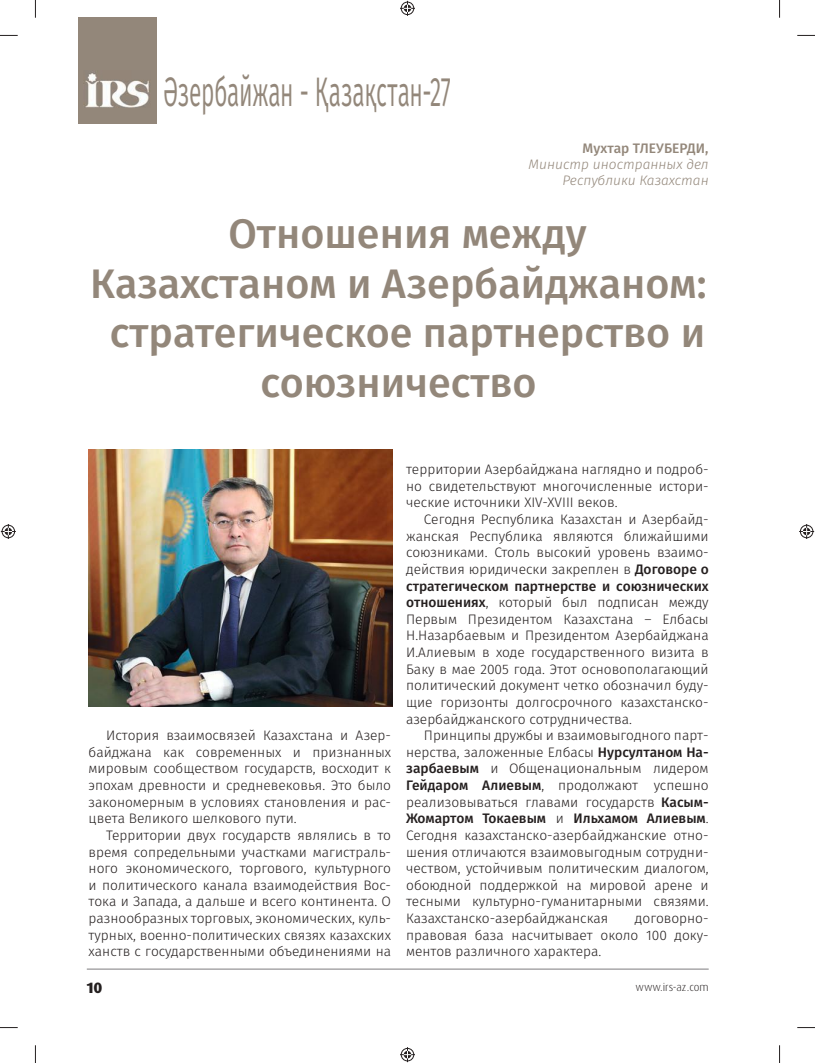
<style>
.page{position:relative;width:815px;height:1063px;background:#fff}
.page>*{position:absolute;margin:0;border:0;box-sizing:border-box;transform-origin:0 0}
.t1{font:500 41.25px/49.5px "Fira Sans";color:#93877a;text-align:center}
.t2{font:41.25px "Fira Sans";letter-spacing:-.005em;color:#93877a;scale:.55 1}
.t3{font:800 15px "Dax Pro";color:#241f1f}
.t4{font:300 13.75px/16.6px "Fira Sans";color:#241f1f;text-align:justify}
.t5{font:italic 300 13.75px/16.2px "Fira Sans";color:#93877a;text-align:right}
.t6{font:500 13.75px "Fira Sans";color:#93877a}
.t7{font:300 11.25px "Dax Pro";color:#241f1f}
.s1{font-weight:500}
</style>
<div class="page">
<hr style="left:87px;top:969px;width:622px;height:1px;background:#7d7c7e">
<div style="left:79px;top:18px;width:78px;height:106px;background:#93877a"></div>
<img style="left:85px;top:72px;width:65px;height:35px">
<img style="left:89px;top:449px;width:303px;height:258px">
<svg style="left:0;top:35px;width:18px;height:1px"></svg>
<svg style="left:797px;top:35px;width:18px;height:1px"></svg>
<svg style="left:0;top:1027px;width:18px;height:1px"></svg>
<svg style="left:797px;top:1027px;width:18px;height:1px"></svg>
<svg style="left:35px;top:0;width:1px;height:18px"></svg>
<svg style="left:35px;top:1045px;width:1px;height:18px"></svg>
<svg style="left:779px;top:0;width:1px;height:18px"></svg>
<svg style="left:779px;top:1045px;width:1px;height:18px"></svg>
<svg style="left:400px;top:1px;width:15px;height:15px"></svg>
<svg style="left:400px;top:1047px;width:15px;height:15px"></svg>
<svg style="left:1px;top:524px;width:15px;height:15px"></svg>
<svg style="left:799px;top:524px;width:15px;height:15px"></svg>
<h1 class="t2" style="left:164px;top:75px;width:524px">Әзербайжан - Қазақстан-27</h1>
<p class="t6" style="left:583px;top:138px;width:127px">Мухтар ТЛЕУБЕРДИ,</p>
<p class="t5" style="left:528px;top:157px;width:182px">Министр иностранных дел<br>Республики Казахстан</p>
<h1 class="t1" style="left:90px;top:212px;width:618px">Отношения между<br>Казахстаном и Азербайджаном: стратегическое партнерство и союзничество</h1>
<p class="t4" style="left:89px;top:728px;width:304px;text-indent:18px">История взаимосвязей Казахстана и Азер&shy;байджана как современных и признанных мировым сообществом государств, восходит к эпохам древности и средневековья. Это было закономерным в условиях становления и рас&shy;цвета Великого шелкового пути.</p>
<p class="t4" style="left:89px;top:828px;width:304px;text-indent:18px">Территории двух государств являлись в то время сопредельными участками магистраль&shy;ного экономического, торгового, культурного и политического канала взаимодействия Вос&shy;тока и Запада, а дальше и всего континента. О разнообразных торговых, экономических, куль&shy;турных, военно-политических связях казахских ханств с государственными объединениями на</p>
<p class="t4" style="left:406px;top:462px;width:304px">территории Азербайджана наглядно и подроб&shy;но свидетельствуют многочисленные истори&shy;ческие источники XIV-XVIII веков.</p>
<p class="t4" style="left:406px;top:512px;width:304px;text-indent:18px">Сегодня Республика Казахстан и Азербайд&shy;жанская Республика являются ближайшими союзниками. Столь высокий уровень взаимо&shy;действия юридически закреплен в <span class="s1">Договоре о стратегическом партнерстве и союзнических отношениях</span>, который был подписан между Первым Президентом Казахстана – Елбасы Н.Назарбаевым и Президентом Азербайджана И.Алиевым в ходе государственного визита в Баку в мае 2005 года. Этот основополагающий политический документ четко обозначил буду&shy;щие горизонты долгосрочного казахстанско&shy;азербайджанского сотрудничества.</p>
<p class="t4" style="left:406px;top:728px;width:304px;text-indent:18px">Принципы дружбы и взаимовыгодного парт&shy;нерства, заложенные Елбасы <span class="s1">Нурсултаном На&shy;зарбаевым</span> и Общенациональным лидером <span class="s1">Гейдаром Алиевым</span>, продолжают успешно реализовываться главами государств <span class="s1">Касым-Жомартом Токаевым</span> и <span class="s1">Ильхамом Алиевым</span>.<br>Сегодня казахстанско-азербайджанские отно&shy;шения отличаются взаимовыгодным сотрудни&shy;чеством, устойчивым политическим диалогом, обоюдной поддержкой на мировой арене и тесными культурно-гуманитарными связями.<br>Казахстанско-азербайджанская</p>
<p class="t4" style="left:406px;top:911px;width:304px;text-indent:229px">договорно&shy;правовая база насчитывает около 100 доку&shy;ментов различного характера.</p>
<p class="t3" style="left:87px;top:981px;width:17px">10</p>
<p class="t7" style="left:636px;top:982px;width:75px">www.irs-az.com</p>
</div>
